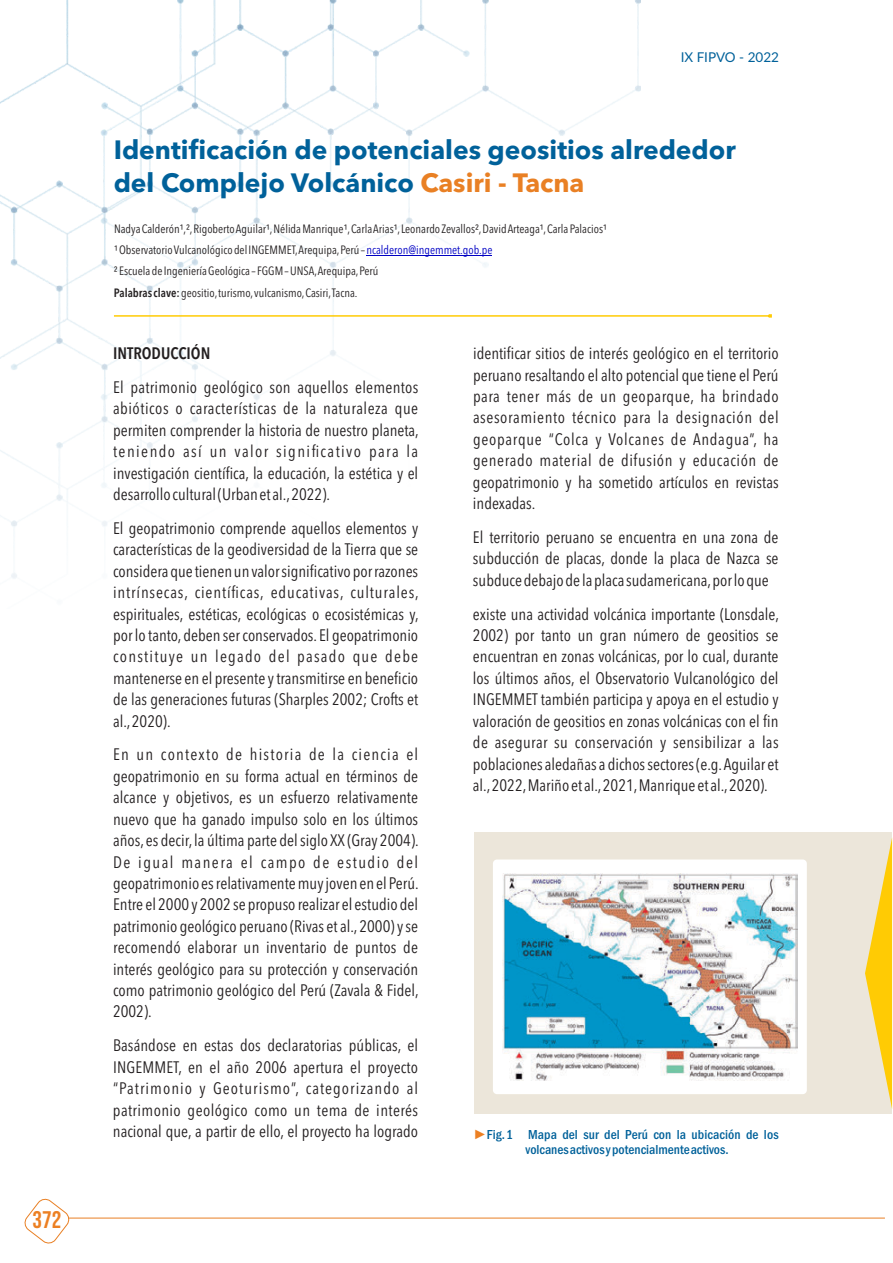
<style>
.page{position:relative;width:893px;height:1263px;background:#fff}
.page>*{position:absolute;margin:0;border:0;box-sizing:border-box;transform-origin:0 0}
.t1{font:700 26.25px/33.2px "Avenir Next";color:#00619a}
.t2{font:24px "Bebas Neue";color:#ec8023}
.t3{font:16.5px/21.5px "Avenir Next Condensed";color:#231f20;text-align:justify}
.t4{font:600 16.5px "Avenir Next Condensed";color:#231f20}
.t5{font:500 condensed 13.5px/15.3px "Franklin Gothic";color:#00619a;text-align:center}
.t6{font:13.5px "Lato";color:#00619a}
.t7{font:12px/21.3px "Avenir Next Condensed";color:#231f20}
.s1{color:#e98024}
.s2{color:#0000c4}
.s3{font-weight:600}
.s4{color:#ec8023}
</style>
<div class="page">
<img style="left:1px;top:0;width:639px;height:579px">
<hr style="left:366px;top:255px;width:126px;height:1px;background:#0000c4">
<hr style="left:114px;top:315px;width:656px;height:2px;background:#ffcb04">
<div style="left:474px;top:833px;width:418px;height:281px;background:#ece6da"></div>
<div style="left:493px;top:859px;width:314px;height:235px;background:#fff;border-radius:4px"></div>
<img style="left:502px;top:873px;width:296px;height:207px">
<hr style="left:67px;top:1218px;width:818px;height:1px;background:#e98024">
<svg style="left:24px;top:1198px;width:46px;height:46px"></svg>
<svg style="left:865px;top:838px;width:27px;height:270px"></svg>
<h2 class="t2" style="left:32px;top:1210px;width:30px">372</h2>
<p class="t6" style="left:681px;top:51px;width:100px">IX FIPVO - 2022</p>
<h1 class="t1" style="left:114px;top:134px;width:624px">Identificación de potenciales geositios alrededor del Complejo Volcánico <span class="s1">Casiri - Tacna</span></h1>
<p class="t7" style="left:114px;top:218px;width:494px">Nadya Calderón¹,², Rigoberto Aguilar¹, Nélida Manrique¹, Carla Arias¹, Leonardo Zevallos², David Arteaga¹, Carla Palacios¹<br>¹ Observatorio Vulcanológico del INGEMMET, Arequipa, Perú – <span class="s2">ncalderon@ingemmet.gob.pe<br></span>² Escuela de Ingeniería Geológica – FGGM – UNSA, Arequipa, Perú<br><span class="s3">Palabras clave:</span> geositio, turismo, vulcanismo, Casiri, Tacna.</p>
<p class="t4" style="left:113px;top:343px;width:99px">INTRODUCCIÓN</p>
<p class="t3" style="left:113px;top:377px;width:307px">El patrimonio geológico son aquellos elementos abióticos o características de la naturaleza que permiten comprender la historia de nuestro planeta, teniendo así un valor significativo para la investigación científica, la educación, la estética y el desarrollo cultural (Urban et al., 2022).</p>
<p class="t3" style="left:113px;top:518px;width:307px">El geopatrimonio comprende aquellos elementos y características de la geodiversidad de la Tierra que se considera que tienen un valor significativo por razones intrínsecas, científicas, educativas, culturales, espirituales, estéticas, ecológicas o ecosistémicas y, por lo tanto, deben ser conservados. El geopatrimonio constituye un legado del pasado que debe mantenerse en el presente y transmitirse en beneficio de las generaciones futuras (Sharples 2002; Crofts et al., 2020).</p>
<p class="t3" style="left:113px;top:744px;width:307px">En un contexto de historia de la ciencia el geopatrimonio en su forma actual en términos de alcance y objetivos, es un esfuerzo relativamente nuevo que ha ganado impulso solo en los últimos años, es decir, la última parte del siglo XX (Gray 2004).<br>De igual manera el campo de estudio del geopatrimonio es relativamente muy joven en el Perú.<br>Entre el 2000 y 2002 se propuso realizar el estudio del patrimonio geológico peruano (Rivas et al., 2000) y se recomendó elaborar un inventario de puntos de interés geológico para su protección y conservación como patrimonio geológico del Perú (Zavala &amp; Fidel, 2002).</p>
<p class="t3" style="left:113px;top:1035px;width:307px">Basándose en estas dos declaratorias públicas, el INGEMMET, en el año 2006 apertura el proyecto “Patrimonio y Geoturismo”, categorizando al patrimonio geológico como un tema de interés nacional que, a partir de ello, el proyecto ha logrado</p>
<p class="t3" style="left:473px;top:343px;width:307px">identificar sitios de interés geológico en el territorio peruano resaltando el alto potencial que tiene el Perú para tener más de un geoparque, ha brindado asesoramiento técnico para la designación del geoparque “Colca y Volcanes de Andagua”, ha generado material de difusión y educación de geopatrimonio y ha sometido artículos en revistas indexadas.</p>
<p class="t3" style="left:473px;top:527px;width:307px">El territorio peruano se encuentra en una zona de subducción de placas, donde la placa de Nazca se subduce debajo de la placa sudamericana, por lo que</p>
<p class="t3" style="left:473px;top:604px;width:308px">existe una actividad volcánica importante (Lonsdale, 2002) por tanto un gran número de geositios se encuentran en zonas volcánicas, por lo cual, durante los últimos años, el Observatorio Vulcanológico del INGEMMET también participa y apoya en el estudio y valoración de geositios en zonas volcánicas con el fin de asegurar su conservación y sensibilizar a las poblaciones aledañas a dichos sectores (e.g. Aguilar et al., 2022, Mariño et al., 2021, Manrique et al., 2020).</p>
<p class="t5" style="left:474px;top:1128px;width:306px"><span class="s4">►</span>Fig. 1 Mapa del sur del Perú con la ubicación de los volcanes activos y potencialmente activos.</p>
</div>
